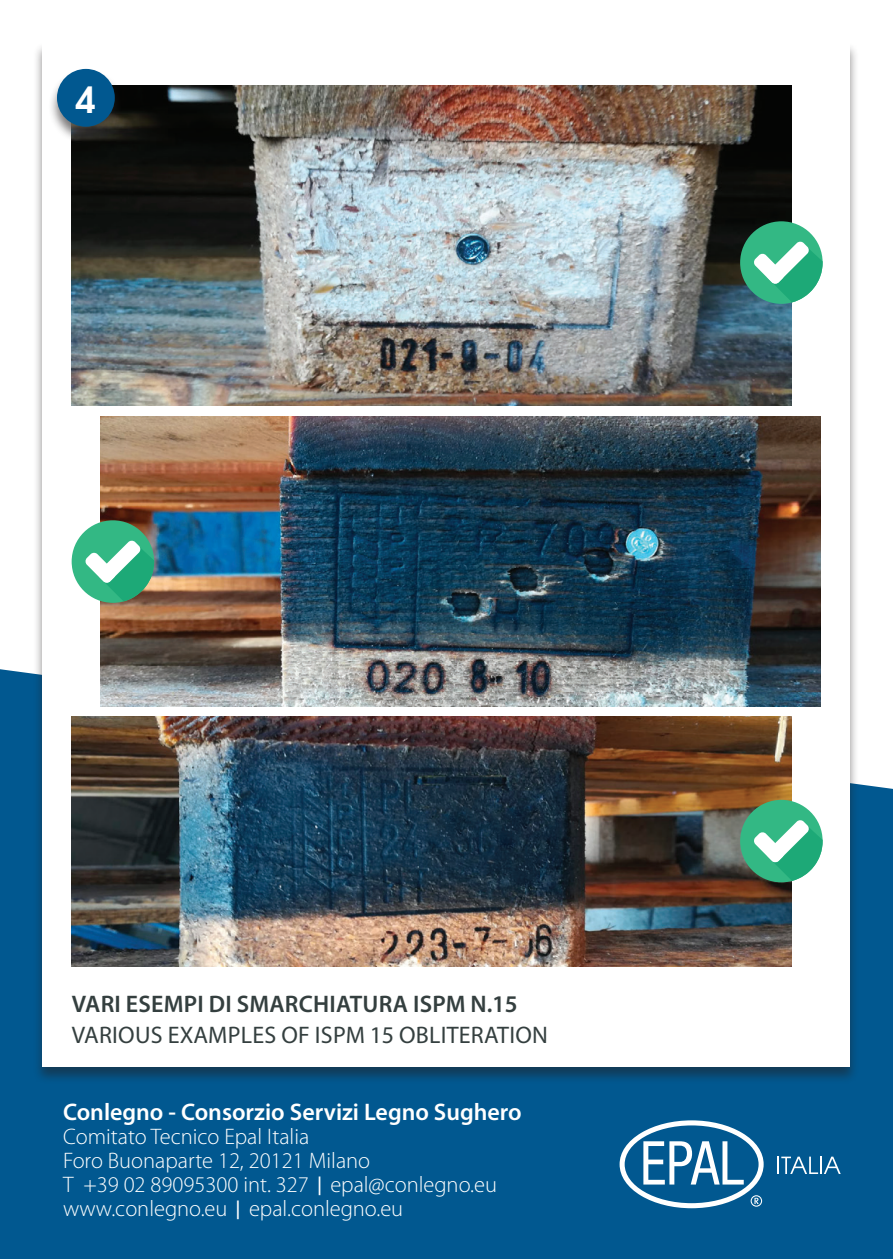
<style>
.page{position:relative;width:893px;height:1259px;background:#fff}
.page>*{position:absolute;margin:0;border:0;box-sizing:border-box;transform-origin:0 0}
.t1{font:700 36px "Te X Gyre Adventor";color:#fff}
.t2{font:600 24px "Myriad Pro";color:#fff}
.t3{font:24px "Myriad Pro";letter-spacing:.01em;color:#343f3f}
.t4{font:600 24px "Myriad Pro";letter-spacing:.01em;color:#343f3f}
.t5{font:300 22.5px/24px "Myriad Pro";color:#fff}
.s1{font-family:"Trebuchet MS";font-weight:400}
</style>
<div class="page">
<div style="left:0;top:669px;width:893px;height:590px;background:#015890"></div>
<svg style="left:620px;top:1120px;width:144px;height:88px"></svg>
<svg style="left:778px;top:1156px;width:63px;height:18px"></svg>
<div style="left:33px;top:42px;width:826px;height:1042px;background:#231f20;opacity:.5"></div>
<div style="left:43px;top:43px;width:807px;height:1023px;background:#fff"></div>
<img style="left:71px;top:86px;width:721px;height:319px">
<div style="left:48px;top:68px;width:76px;height:77px;background:#231f20;opacity:.6"></div>
<div style="left:57px;top:69px;width:58px;height:58px;background:#015890;border-radius:50%"></div>
<div style="left:740px;top:221px;width:83px;height:83px;background:#33b884;border-radius:50%"></div>
<svg style="left:753px;top:241px;width:70px;height:61px"></svg>
<img style="left:100px;top:417px;width:721px;height:289px">
<img style="left:71px;top:716px;width:721px;height:250px">
<div style="left:72px;top:520px;width:82px;height:83px;background:#33b884;border-radius:50%"></div>
<svg style="left:85px;top:540px;width:69px;height:61px"></svg>
<div style="left:740px;top:800px;width:83px;height:82px;background:#33b884;border-radius:50%"></div>
<svg style="left:753px;top:819px;width:70px;height:62px"></svg>
<h1 class="t1" style="left:76px;top:68px;width:22px">4</h1>
<p class="t4" style="left:72px;top:988px;width:447px">VARI ESEMPI DI SMARCHIATURA ISPM N.15</p>
<p class="t3" style="left:72px;top:1020px;width:478px">VARIOUS EXAMPLES OF ISPM 15 OBLITERATION</p>
<p class="t2" style="left:63px;top:1097px;width:460px">Conlegno - Consorzio Servizi Legno Sughero</p>
<p class="t5" style="left:63px;top:1125px;width:435px">Comitato Tecnico Epal Italia<br>Foro Buonaparte 12, 20121 Milano<br>T +39 02 89095300 int. 327 <span class="s1">|</span> epal@conlegno.eu www.conlegno.eu <span class="s1">|</span> epal.conlegno.eu</p>
</div>
